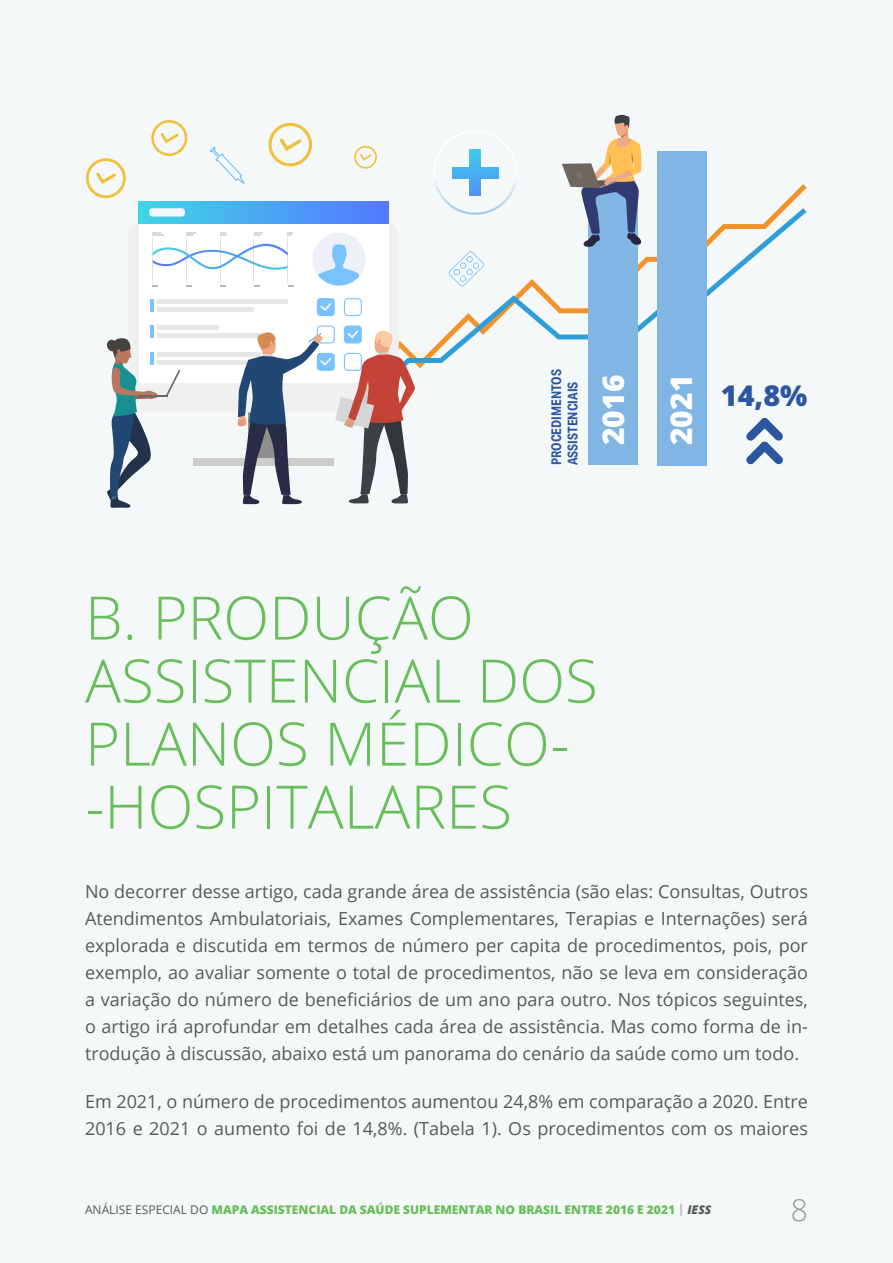
<style>
.page{position:relative;width:893px;height:1263px;background:#f5f8f8}
.page>*{position:absolute;margin:0;border:0;box-sizing:border-box;transform-origin:0 0}
.Títulos_A{font:300 60px/63px "Open Sans";color:#68be5a}
.t1{font:300 30px "Open Sans";color:#97999c}
.t2{font:800 29.85px "Open Sans";color:#fefefe}
.t3{font:800 28.65px "Open Sans";color:#2d56a1}
.Texto{font:18px/27px "Open Sans";color:#57585a;text-align:justify}
.t4{font:700 13.5px/16.2px "Aktiv Grotesk Cd";color:#2d56a1}
.t5{font:800 12px "Open Sans";color:#68be5a}
.s1{font-weight:400;color:#57585a}
.s2{color:#b8b9bc}
.s3{font-style:italic;color:#57585a}
</style>
<div class="page">
<svg style="left:388px;top:208px;width:418px;height:199px"></svg>
<div style="left:589px;top:191px;width:49px;height:274px;background:#81b5e3"></div>
<div style="left:657px;top:151px;width:49px;height:314px;background:#81b5e3"></div>
<svg style="left:562px;top:114px;width:80px;height:133px"></svg>
<svg style="left:268px;top:123px;width:44px;height:43px"></svg>
<svg style="left:151px;top:120px;width:36px;height:36px"></svg>
<svg style="left:86px;top:158px;width:40px;height:40px"></svg>
<svg style="left:354px;top:146px;width:23px;height:23px"></svg>
<div style="left:128px;top:222px;width:271px;height:191px;background:#f0f0f0;border-radius:14px"></div>
<div style="left:139px;top:201px;width:249px;height:182px;background:#fff"></div>
<div style="left:139px;top:201px;width:249px;height:22px;background:linear-gradient(to right,#40d5e6,#5478ff)"></div>
<div style="left:193px;top:458px;width:141px;height:7px;background:#ccc"></div>
<div style="left:149px;top:208px;width:36px;height:9px;background:#f5f7ff;border-radius:3px"></div>
<hr style="left:157px;top:300px;width:131px;height:4px;background:#e6e6e6">
<hr style="left:157px;top:308px;width:97px;height:4px;background:#e6e6e6">
<div style="left:157px;top:325px;width:62px;height:5px;background:#e6e6e6"></div>
<div style="left:157px;top:333px;width:110px;height:5px;background:#e6e6e6"></div>
<hr style="left:157px;top:353px;width:103px;height:4px;background:#e6e6e6">
<hr style="left:157px;top:361px;width:126px;height:4px;background:#e6e6e6">
<svg style="left:151px;top:300px;width:3px;height:12px"></svg>
<svg style="left:344px;top:298px;width:18px;height:18px"></svg>
<div style="left:317px;top:298px;width:18px;height:18px;background:#78c2ff;border-radius:4px"></div>
<svg style="left:320px;top:303px;width:11px;height:8px"></svg>
<hr style="left:138px;top:395px;width:29px;height:2px;background:#6e6760">
<svg style="left:166px;top:370px;width:14px;height:27px"></svg>
<svg style="left:106px;top:325px;width:54px;height:183px"></svg>
<svg style="left:237px;top:325px;width:178px;height:179px"></svg>
<svg style="left:313px;top:233px;width:52px;height:53px"></svg>
<hr style="left:153px;top:238px;width:1px;height:45px;background:#e0e0e0">
<hr style="left:186px;top:238px;width:1px;height:45px;background:#e0e0e0">
<hr style="left:220px;top:238px;width:1px;height:45px;background:#e0e0e0">
<hr style="left:254px;top:238px;width:1px;height:45px;background:#e0e0e0">
<hr style="left:287px;top:238px;width:1px;height:45px;background:#e0e0e0">
<svg style="left:153px;top:233px;width:140px;height:39px"></svg>
<svg style="left:433px;top:149px;width:85px;height:66px"></svg>
<svg style="left:470px;top:149px;width:11px;height:47px"></svg>
<div style="left:452px;top:167px;width:46px;height:11px;background:#48aff0"></div>
<svg style="left:449px;top:251px;width:35px;height:36px"></svg>
<svg style="left:209px;top:147px;width:35px;height:37px"></svg>
<svg style="left:746px;top:418px;width:37px;height:47px"></svg>
<p class="t4" style="left:548px;top:465px;width:98px;rotate:-90deg">PROCEDIMENTOS<br>ASSISTENCIAIS</p>
<p class="t2" style="left:602px;top:445px;width:72px;rotate:-90deg">2016</p>
<p class="t2" style="left:671px;top:445px;width:72px;rotate:-90deg">2021</p>
<p class="t3" style="left:721px;top:386px;width:88px">14,8%</p>
<p class="Títulos_A" style="left:85px;top:585px;width:514px">B. PRODUÇÃO<br>ASSISTENCIAL DOS<br>PLANOS MÉDICO--HOSPITALARES</p>
<p class="Texto" style="left:85px;top:878px;width:724px">No decorrer desse artigo, cada grande área de assistência (são elas: Consultas, Outros Atendimentos Ambulatoriais, Exames Complementares, Terapias e Internações) será explorada e discutida em termos de número per capita de procedimentos, pois, por exemplo, ao avaliar somente o total de procedimentos, não se leva em consideração a variação do número de beneficiários de um ano para outro. Nos tópicos seguintes, o artigo irá aprofundar em detalhes cada área de assistência. Mas como forma de in&shy;trodução à discussão, abaixo está um panorama do cenário da saúde como um todo.</p>
<p class="Texto" style="left:85px;top:1088px;width:724px">Em 2021, o número de procedimentos aumentou 24,8% em comparação a 2020. Entre<br>2016 e 2021 o aumento foi de 14,8%. (Tabela 1). Os procedimentos com os maiores</p>
<p class="t5" style="left:85px;top:1200px;width:628px"><span class="s1">ANÁLISE ESPECIAL DO</span> MAPA ASSISTENCIAL DA SAÚDE SUPLEMENTAR NO BRASIL ENTRE 2016 E 2021 <span class="s2">|</span> <span class="s3">IESS</span></p>
<h2 class="t1" style="left:791px;top:1189px;width:19px">8</h2>
</div>
